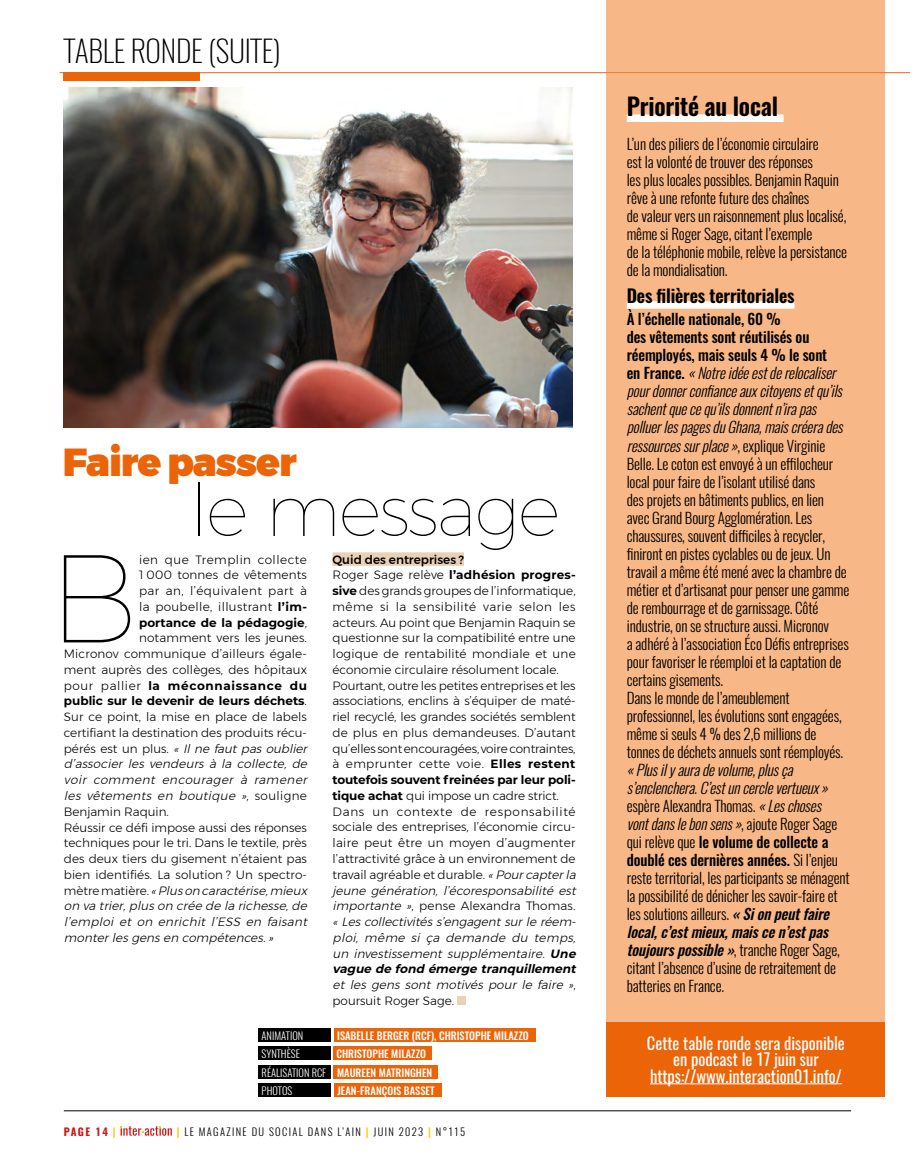
<style>
.page{position:relative;width:915px;height:1170px;background:#fff}
.page>*{position:absolute;margin:0;border:0;box-sizing:border-box;transform-origin:0 0}
.t1{font:100 124.65px "Montserrat";color:#000}
.t2{font:100 72px "Montserrat";letter-spacing:-.03em;color:#000}
.t3{font:900 39px "Montserrat";letter-spacing:-.03em;color:#ec6408}
.t4{font:200 30px "Oswald";letter-spacing:-.01em;color:#000}
.t5{font:600 24px "Oswald";letter-spacing:-.01em;color:#000}
.t6{font:600 18px "Oswald";letter-spacing:-.01em;color:#000}
.t7{font:16.5px/16.5px "Oswald";color:#fff;text-align:center}
.t8{font:300 15px/18px "Oswald";letter-spacing:-.01em;color:#000}
.t9{font:300 12px/15.8px "Montserrat";color:#000}
.t10{font:italic 300 12px "Montserrat";color:#000}
.t11{font:700 12px "Montserrat";color:#000}
.t12{font:700 12px "Montserrat";letter-spacing:.05em;color:#000}
.t13{font:300 12px "Montserrat";letter-spacing:.03em;color:#000}
.t14{font:300 12px "Montserrat";letter-spacing:.035em;color:#000}
.t15{font:300 12px "Montserrat";letter-spacing:.04em;color:#000}
.t16{font:500 10.5px "Oswald";color:#fff}
.t17{font:300 10.5px "Oswald";letter-spacing:.13em;color:#000}
.t18{font:300 10.5px "Oswald";color:#fff}
.t19{font:700 10.5px "Oswald";letter-spacing:.13em;color:#cd1719}
.s1{font-weight:700}
.s2{font-weight:300}
.s3{font-style:normal}
.s4{font-weight:500}
.s5{font-style:italic}
.s6{font-weight:700;font-style:italic}
.s7{color:#fc0}
.s8{font-weight:700;color:#fc0}
.s9{font-weight:500;font-style:italic}
</style>
<div class="page">
<div style="left:606px;top:0;width:278px;height:1033px;background:#f8b786"></div>
<div style="left:258px;top:1028px;width:73px;height:13px;background:#000"></div>
<div style="left:334px;top:1028px;width:201px;height:13px;background:#ec6408"></div>
<div style="left:258px;top:1082px;width:73px;height:14px;background:#000"></div>
<div style="left:334px;top:1082px;width:107px;height:14px;background:#ec6408"></div>
<div style="left:258px;top:1064px;width:73px;height:13px;background:#000"></div>
<div style="left:258px;top:1046px;width:73px;height:13px;background:#000"></div>
<div style="left:333px;top:1064px;width:105px;height:13px;background:#ec6408"></div>
<div style="left:333px;top:1046px;width:99px;height:13px;background:#ec6408"></div>
<div style="left:606px;top:1022px;width:278px;height:74px;background:#ec6408"></div>
<hr style="left:649px;top:1083px;width:192px;height:1px;background:#fff">
<hr style="left:914px;top:224px;width:1px;height:758px;background:#a4d7dc">
<div style="left:64px;top:72px;width:136px;height:9px;background:#ec6408"></div>
<hr style="left:60px;top:72px;width:849px;height:1px;background:#ec6408">
<hr style="left:64px;top:1110px;width:786px;height:1px;background:#000">
<img style="left:64px;top:88px;width:508px;height:339px">
<div style="left:332px;top:552px;width:132px;height:14px;background:#e9d0b7"></div>
<div style="left:457px;top:996px;width:8px;height:8px;background:#e9d0b7"></div>
<div style="left:626px;top:114px;width:157px;height:8px;background:#fff"></div>
<div style="left:626px;top:301px;width:168px;height:8px;background:#fff"></div>
<svg style="left:120px;top:1126px;width:52px;height:9px"></svg>
<h3 class="t4" style="left:64px;top:25px;width:218px">TABLE RONDE (SUITE)</h3>
<h3 class="t3" style="left:63px;top:430px;width:235px">Faire passer</h3>
<h2 class="t2" style="left:190px;top:458px;width:371px">le message</h2>
<h1 class="t1" style="left:48px;top:507px;width:93px">B</h1>
<p class="t15" style="left:139px;top:550px;width:169px">ien que Tremplin collecte</p>
<p class="t9" style="left:139px;top:567px;width:169px">1 000 tonnes de vêtements</p>
<p class="t14" style="left:139px;top:582px;width:169px">par an, l’équivalent part à</p>
<p class="t13" style="left:139px;top:597px;width:169px">la poubelle, illustrant <span class="s1">l’im-</span></p>
<p class="t11" style="left:139px;top:613px;width:169px">portance de la pédagogie<span class="s2">,</span></p>
<p class="t9" style="left:139px;top:630px;width:169px">notamment vers les jeunes.</p>
<p class="t9" style="left:64px;top:645px;width:244px">Micronov communique d’ailleurs égale-</p>
<p class="t9" style="left:64px;top:661px;width:244px">ment auprès des collèges, des hôpitaux</p>
<p class="t12" style="left:64px;top:676px;width:244px"><span class="s2">pour pallier</span> la méconnaissance du</p>
<p class="t11" style="left:64px;top:692px;width:244px">public sur le devenir de leurs déchets<span class="s2">.</span></p>
<p class="t9" style="left:64px;top:708px;width:244px">Sur ce point, la mise en place de labels</p>
<p class="t9" style="left:64px;top:724px;width:244px">certifiant la destination des produits récu-</p>
<p class="t10" style="left:64px;top:739px;width:248px"><span class="s3">pé rés est u n p l u s .</span> « Il ne faut pas oublier</p>
<p class="t10" style="left:64px;top:755px;width:248px">d’associer les vendeurs à la collecte, de</p>
<p class="t10" style="left:64px;top:771px;width:248px">voir comment encourager à ramener</p>
<p class="t10" style="left:64px;top:786px;width:244px">les vêtements en boutique »<span class="s3">, s o u l i g n e</span></p>
<p class="t9" style="left:64px;top:803px;width:106px">Benjamin Raquin.</p>
<p class="t9" style="left:64px;top:819px;width:244px">Réussir ce défi impose aussi des réponses</p>
<p class="t9" style="left:64px;top:834px;width:244px">techniques pour le tri. Dans le textile, près</p>
<p class="t9" style="left:64px;top:850px;width:244px">des deux tiers du gisement n’étaient pas</p>
<p class="t9" style="left:64px;top:866px;width:244px">bien identifiés. La solution ? Un spectro-</p>
<p class="t10" style="left:64px;top:881px;width:248px"><span class="s3">m è t re m a t i è re .</span> «Pluson caractérise,mieux</p>
<p class="t10" style="left:64px;top:897px;width:248px">on va trier,pluson crée de la richesse,de</p>
<p class="t10" style="left:64px;top:912px;width:248px">l’emploi et on enrichit l’ESS en faisant</p>
<p class="t10" style="left:64px;top:928px;width:214px">monterlesgensen compétences.»</p>
<p class="t9" style="left:332px;top:551px;width:248px"><span class="s4">Quid des entreprises ?<br></span>Roger Sage relève <span class="s1">l’adhésion progres&shy;sive</span> des grands groupes de l’informatique, même si la sensibilité varie selon les acteurs. Au point que Benjamin Raquin se questionne sur la compatibilité entre une logique de rentabilité mondiale et une économie circulaire résolument locale.<br>Pourtant, outre les petites entreprises et les associations, enclins à s’équiper de maté&shy;riel recyclé, les grandes sociétés semblent de plus en plus demandeuses. D’autant qu’elles sont encouragées, voire contraintes, à emprunter cette voie. <span class="s1">Elles restent toutefois souvent freinées par leur poli&shy;tique achat</span> qui impose un cadre strict.<br>Dans un contexte de responsabilité sociale des entreprises, l’économie circu&shy;laire peut être un moyen d’augmenter l’attractivité grâce à un environnement de travail agréable et durable. <span class="s5">«Pourcapterla jeune génération, l’écoresponsabilité est importante »</span>, pense Alexandra Thomas. <span class="s5">«Lescollectivitéss’engagentsurle réem&shy;ploi, même si ça demande du temps, un investissement supplémentaire.</span> <span class="s6">Une vague de fond émerge tranquillement </span><span class="s5">et les gens sont motivés pour le faire »</span>, poursuit Roger Sage.</p>
<p class="t18" style="left:261px;top:1025px;width:43px">ANIMATION</p>
<p class="t16" style="left:337px;top:1029px;width:193px">ISABELLE BERGER (RCF), CHRISTOPHE MILAZZO</p>
<p class="t18" style="left:261px;top:1044px;width:40px">SYNTHÈSE</p>
<p class="t16" style="left:336px;top:1048px;width:91px">CHRISTOPHE MILAZZO</p>
<p class="t16" style="left:261px;top:1066px;width:172px"><span class="s2">RÉALISATION RCF</span> MAUREEN MATRINGHEN</p>
<p class="t18" style="left:261px;top:1081px;width:32px">PHOTOS</p>
<p class="t16" style="left:337px;top:1085px;width:99px">JEAN-FRANÇOIS BASSET</p>
<p class="t19" style="left:64px;top:1125px;width:53px">PAGE 14 <span class="s7">|</span></p>
<p class="t17" style="left:177px;top:1121px;width:290px"><span class="s8">|</span> LE MAGAZINE DU SOCIAL DANS L’AIN <span class="s8">|</span> JUIN 2023 <span class="s8">|</span> N°115</p>
<p class="t17" style="left:377px;top:1121px;width:107px">ANVIER 2021 <span class="s8">|</span> N°105</p>
<h3 class="t5" style="left:626px;top:93px;width:153px">Priorité au local</h3>
<p class="t8" style="left:626px;top:133px;width:222px">L’un des piliers de l’économie circulaire<br>est la volonté de trouver des réponses<br>les plus locales possibles. Benjamin Raquin rêve à une refonte future des chaînes<br>de valeur vers un raisonnement plus localisé, même si Roger Sage, citant l’exemple<br>de la téléphonie mobile, relève la persistance de la mondialisation.</p>
<p class="t6" style="left:626px;top:286px;width:169px">Des filières territoriales</p>
<p class="t8" style="left:626px;top:308px;width:224px"><span class="s4">À l’échelle nationale, 60 %<br>des vêtements sont réutilisés ou réemployés, mais seuls 4 % le sont<br>e n F r a n c e .</span> <span class="s5">«Notreidéeestderelocaliser pourdonnerconfianceauxcitoyensetqu’ils sachentquecequ’ilsdonnentn’irapas polluerlespagesduGhana,maiscréerades ressourcessurplace»</span>, e x p l i q u e V i r g i n i e Belle. Le coton est envoyé à un effilocheur local pour faire de l’isolant utilisé dans<br>des projets en bâtiments publics, en lien avec Grand Bourg Agglomération. Les chaussures, souvent difficiles à recycler, finiront en pistes cyclables ou de jeux. Un travail a même été mené avec la chambre de métier et d’artisanat pour penser une gamme de rembourrage et de garnissage. Côté industrie, on se structure aussi. Micronov<br>a adhéré à l’association Éco Défis entreprises pour favoriser le réemploi et la captation de certains gisements.<br>Dans le monde de l’ameublement professionnel, les évolutions sont engagées, même si seuls 4 % des 2,6 millions de tonnes de déchets annuels sont réemployés.</p>
<p class="t8" style="left:626px;top:758px;width:224px"><span class="s5">«Plusilyauradevolume,plusça s’enclenchera.C’estuncerclevertueux» </span>espère Alexandra Thomas. <span class="s5">«Leschoses vontdanslebonsens»</span>, a j o u t e R o g e r S a g e qui relève que <span class="s4">le volume de collecte a doublé ces dernières années.</span> Si l’enjeu reste territorial, les participants se ménagent la possibilité de dénicher les savoir-faire et les solutions ailleurs. <span class="s9">«Sionpeutfaire local,c’estmieux,maiscen’estpas toujourspossible»</span>, t r a n c h e R o g e r S a g e , citant l’absence d’usine de retraitement de batteries en France.</p>
<p class="t7" style="left:646px;top:1032px;width:199px">Cette table ronde sera disponible en podcast le 17 juin sur https://www.interaction01.info/</p>
</div>
